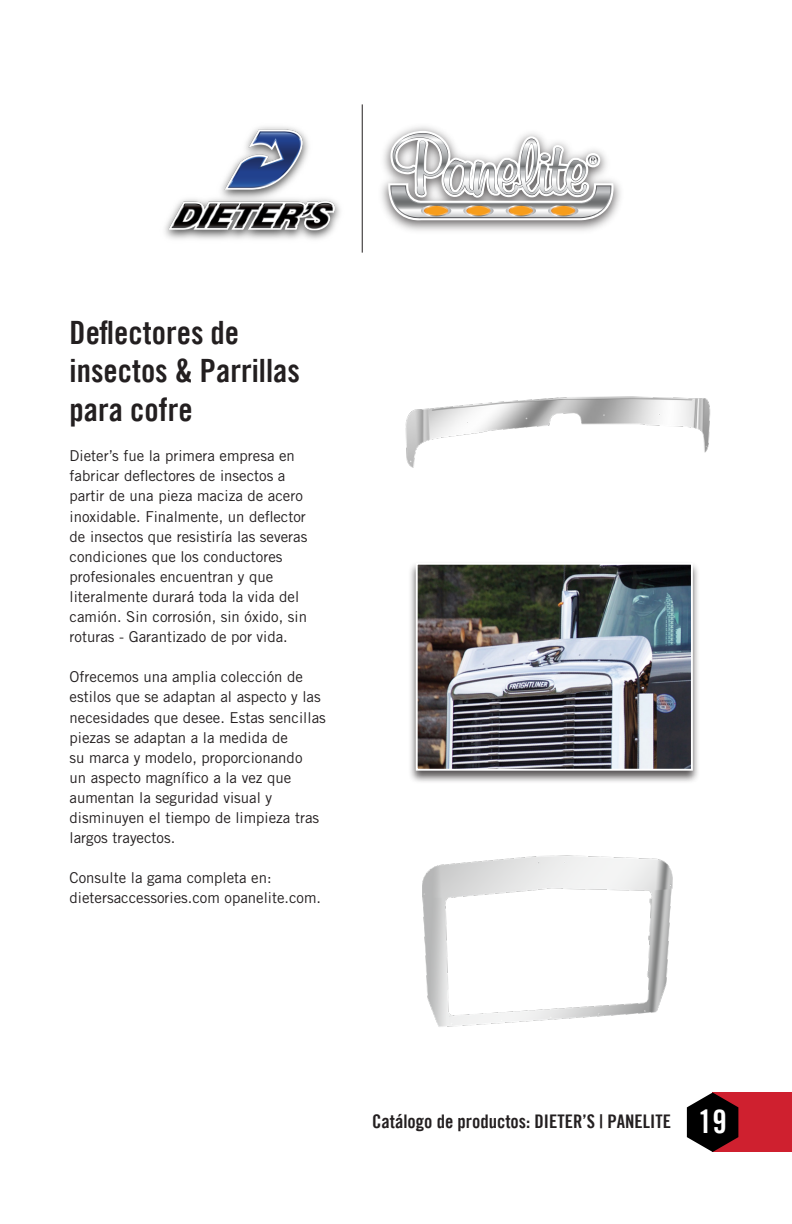
<style>
.page{position:relative;width:792px;height:1224px;background:#fff}
.page>*{position:absolute;margin:0;border:0;box-sizing:border-box;transform-origin:0 0}
.t1{font:32.2px/38.6px "Trade Gothic LT Bold Cond Twenty";color:#231f20}
.t2{font:32.2px "Trade Gothic LT Bold Cond Twenty";color:#fff}
.t3{font:18.8px "Trade Gothic LT Bold Cond Twenty";color:#231f20}
.t4{font:15px/20.2px "Trade Gothic LT Std";color:#231f20}
</style>
<div class="page">
<div style="left:713px;top:1093px;width:79px;height:59px;background:#cf202f"></div>
<svg style="left:687px;top:1093px;width:51px;height:59px"></svg>
<img style="left:165px;top:126px;width:175px;height:114px">
<img style="left:381px;top:126px;width:240px;height:105px">
<svg style="left:388px;top:131px;width:227px;height:91px"></svg>
<hr style="left:362px;top:104px;width:1px;height:149px;background:#231f20">
<div style="left:408px;top:561px;width:293px;height:223px;background:#231f20;opacity:.75"></div>
<img style="left:419px;top:566px;width:271px;height:202px">
<div style="left:416px;top:563px;width:277px;height:208px;border:2px solid #fff"></div>
<img style="left:405px;top:396px;width:306px;height:72px">
<img style="left:422px;top:855px;width:251px;height:172px">
<p class="t1" style="left:70px;top:313px;width:232px">Deflectores de insectos &amp; Parrillas para cofre</p>
<p class="t4" style="left:70px;top:446px;width:239px">Dieter’s fue la primera empresa en fabricar deflectores de insectos a partir de una pieza maciza de acero inoxidable. Finalmente, un deflector de insectos que resistiría las severas condiciones que los conductores profesionales encuentran y que literalmente durará toda la vida del camión. Sin corrosión, sin óxido, sin roturas - Garantizado de por vida.</p>
<p class="t4" style="left:70px;top:667px;width:258px">Ofrecemos una amplia colección de estilos que se adaptan al aspecto y las necesidades que desee. Estas sencillas piezas se adaptan a la medida de<br>su marca y modelo, proporcionando<br>un aspecto magnífico a la vez que aumentan la seguridad visual y disminuyen el tiempo de limpieza tras largos trayectos.</p>
<p class="t4" style="left:70px;top:868px;width:253px">Consulte la gama completa en: dietersaccessories.com opanelite.com.</p>
<p class="t3" style="left:372px;top:1110px;width:300px">Catálogo de productos: DIETER’S | PANELITE</p>
<p class="t2" style="left:698px;top:1102px;width:30px">19</p>
</div>
